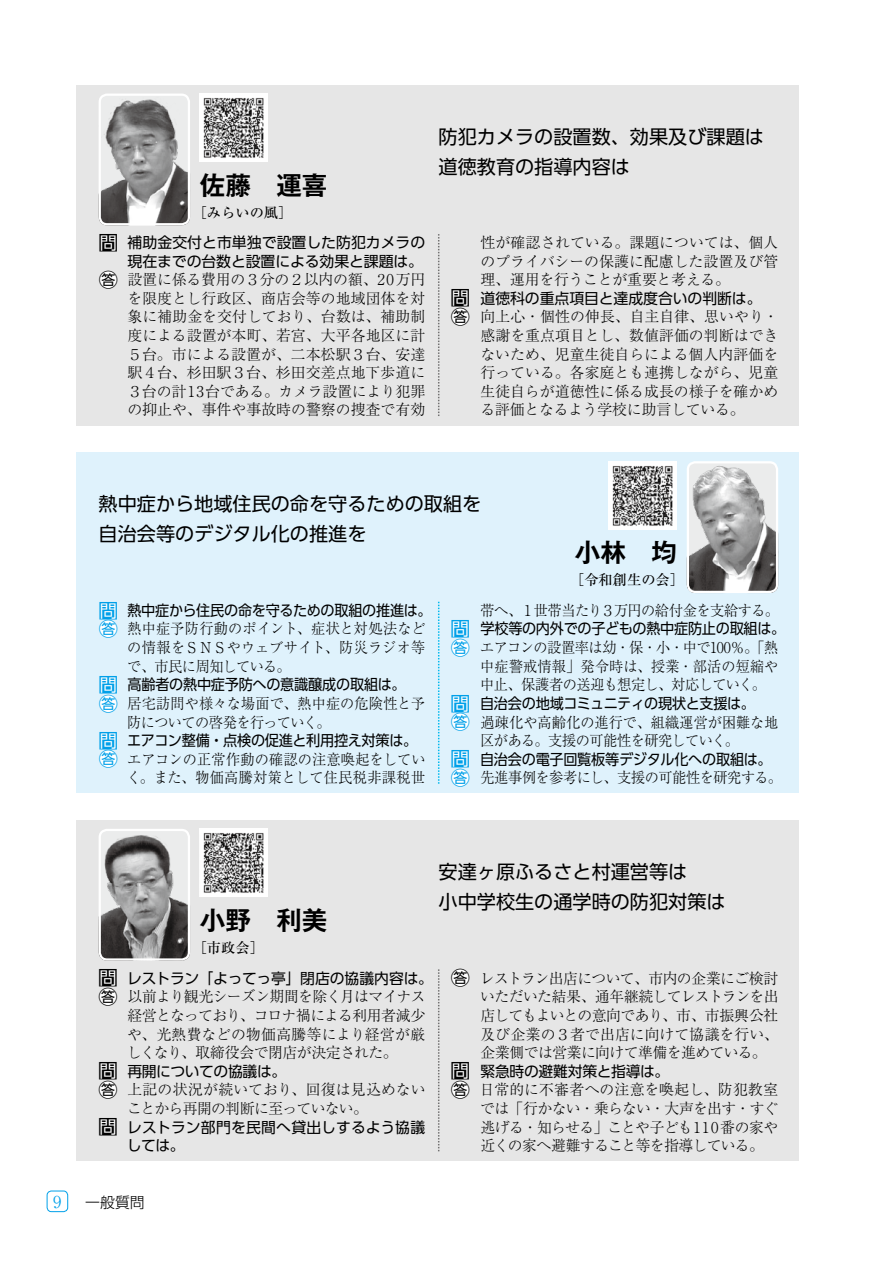
<style>
.page{position:relative;width:893px;height:1263px;background:#fff}
.page>*{position:absolute;margin:0;border:0;box-sizing:border-box;transform-origin:0 0}
.t1{font:700 25.5px "Gothic MB101 Pro De";color:#000}
.t2{font:19.2px/30px "UD Shin Go Pro";color:#000}
.t3{font:19.2px "UD Shin Go Pr 6";color:#000}
.t4{font:19.2px "UD Shin Go Pr 6";color:#00a0e9}
.t5{font:300 16.5px "Ryumin Pr 6";color:#00a0e9}
.t6{font:300 14.85px/18.6px "Ryumin Pr 6";letter-spacing:-.01em;color:#000;text-align:justify}
.t7{font:300 14.85px/18.6px "Ryumin Pr 6";letter-spacing:-.01em;color:#000;text-align:justify;scale:.95 1}
.t8{font:14.85px "UD Shin Go Pro";letter-spacing:-.015em;color:#000;scale:.95 1}
.t9{font:14.85px/18.6px "UD Shin Go Pro";letter-spacing:-.015em;color:#000}
.t10{font:300 14.85px/18.6px "Ryumin Pr 6";letter-spacing:.015em;color:#000;scale:.95 1}
.t11{font:14.85px/18.6px "UD Shin Go Pro";letter-spacing:.005em;color:#000}
.t12{font:300 14.85px "Ryumin Pr 6";letter-spacing:-.035em;color:#000;scale:.95 1}
.t13{font:300 14.85px "Shin Go Pr 6 N";color:#000}
.t14{font:500 14.25px "Ryumin Pr 6";color:#000}
</style>
<div class="page">
<div style="left:77px;top:85px;width:722px;height:340px;background:#e6e6e6"></div>
<div style="left:77px;top:820px;width:722px;height:340px;background:#e6e6e6"></div>
<div style="left:77px;top:453px;width:722px;height:340px;background:#dff2fc"></div>
<div style="left:47px;top:1191px;width:21px;height:21px;border:1px solid #00a0e9;border-radius:4px"></div>
<div style="left:100px;top:234px;width:17px;height:17px;background:#fff"></div>
<div style="left:452px;top:290px;width:17px;height:16px;background:#fff"></div>
<div style="left:100px;top:271px;width:17px;height:17px;background:#fff;border-radius:50%"></div>
<div style="left:452px;top:308px;width:17px;height:18px;background:#fff;border-radius:50%"></div>
<div style="left:452px;top:969px;width:17px;height:18px;background:#fff;border-radius:50%"></div>
<img style="left:99px;top:94px;width:91px;height:131px">
<div style="left:99px;top:94px;width:91px;height:131px;border:2px solid #fff;border-radius:7px"></div>
<img style="left:687px;top:464px;width:91px;height:129px">
<div style="left:687px;top:461px;width:91px;height:132px;border:2px solid #fff;border-radius:7px"></div>
<svg style="left:438px;top:602px;width:1px;height:182px"></svg>
<svg style="left:438px;top:234px;width:1px;height:182px"></svg>
<div style="left:100px;top:602px;width:17px;height:16px;background:#fff"></div>
<div style="left:452px;top:620px;width:17px;height:17px;background:#fff"></div>
<div style="left:452px;top:695px;width:17px;height:16px;background:#fff"></div>
<div style="left:452px;top:751px;width:17px;height:16px;background:#fff"></div>
<div style="left:100px;top:676px;width:17px;height:17px;background:#fff"></div>
<div style="left:100px;top:732px;width:17px;height:17px;background:#fff"></div>
<div style="left:100px;top:620px;width:17px;height:17px;background:#fff;border-radius:50%"></div>
<div style="left:100px;top:694px;width:17px;height:18px;background:#fff;border-radius:50%"></div>
<div style="left:100px;top:750px;width:17px;height:18px;background:#fff;border-radius:50%"></div>
<div style="left:452px;top:639px;width:17px;height:17px;background:#fff;border-radius:50%"></div>
<div style="left:452px;top:713px;width:17px;height:17px;background:#fff;border-radius:50%"></div>
<div style="left:452px;top:769px;width:17px;height:17px;background:#fff;border-radius:50%"></div>
<img style="left:200px;top:94px;width:68px;height:68px">
<img style="left:608px;top:461px;width:68px;height:68px">
<img style="left:99px;top:832px;width:91px;height:126px">
<div style="left:99px;top:829px;width:91px;height:132px;border:2px solid #fff;border-radius:7px"></div>
<img style="left:200px;top:829px;width:68px;height:68px">
<div style="left:100px;top:970px;width:17px;height:16px;background:#fff"></div>
<div style="left:100px;top:1063px;width:17px;height:16px;background:#fff"></div>
<div style="left:100px;top:1118px;width:17px;height:17px;background:#fff"></div>
<div style="left:452px;top:1063px;width:17px;height:16px;background:#fff"></div>
<div style="left:99px;top:988px;width:18px;height:17px;background:#fff;border-radius:50%"></div>
<div style="left:99px;top:1081px;width:18px;height:17px;background:#fff;border-radius:50%"></div>
<div style="left:452px;top:1081px;width:17px;height:17px;background:#fff;border-radius:50%"></div>
<svg style="left:438px;top:969px;width:1px;height:182px"></svg>
<p class="t3" style="left:99px;top:227px;width:21px">問</p>
<p class="t3" style="left:99px;top:264px;width:21px">答</p>
<h1 class="t1" style="left:200px;top:164px;width:129px">佐藤　運喜</h1>
<p class="t14" style="left:193px;top:201px;width:101px">［みらいの風[</p>
<p class="t9" style="left:128px;top:233px;width:299px">補助金交付と市単独で設置した防犯カメラの現在までの台数と設置による効果と課題は。</p>
<p class="t6" style="left:127px;top:269px;width:299px">設置に係る費用の３分の２以内の額、20万円を限度とし行政区、商店会等の地域団体を対象に補助金を交付しており、台数は、補助制度による設置が本町、若宮、大平各地区に計５台。市による設置が、二本松駅３台、安達駅４台、杉田駅３台、杉田交差点地下歩道に３台の計13台である。カメラ設置により犯罪の抑止や、事件や事故時の警察の捜査で有効</p>
<p class="t2" style="left:439px;top:121px;width:327px">防犯カメラの設置数、効果及び課題は道徳教育の指導内容は</p>
<p class="t3" style="left:451px;top:282px;width:21px">問</p>
<p class="t3" style="left:451px;top:301px;width:21px">答</p>
<p class="t6" style="left:480px;top:232px;width:299px">性が確認されている。課題については、個人のプライバシーの保護に配慮した設置及び管理、運用を行うことが重要と考える。</p>
<p class="t9" style="left:480px;top:288px;width:283px">道徳科の重点項目と達成度合いの判断は。</p>
<p class="t6" style="left:480px;top:307px;width:299px">向上心・個性の伸長、自主自律、思いやり・感謝を重点項目とし、数値評価の判断はできないため、児童生徒自らによる個人内評価を行っている。各家庭とも連携しながら、児童生徒自らが道徳性に係る成長の様子を確かめる評価となるよう学校に助言している。</p>
<p class="t2" style="left:99px;top:489px;width:384px">熱中症から地域住民の命を守るための取組を自治会等のデジタル化の推進を</p>
<h1 class="t1" style="left:575px;top:531px;width:104px">小林　均</h1>
<p class="t14" style="left:570px;top:569px;width:115px">［令和創生の会[</p>
<p class="t4" style="left:99px;top:595px;width:21px">問</p>
<p class="t4" style="left:99px;top:613px;width:21px">答</p>
<p class="t4" style="left:99px;top:669px;width:21px">問</p>
<p class="t4" style="left:99px;top:725px;width:21px">問</p>
<p class="t4" style="left:99px;top:688px;width:21px">答</p>
<p class="t4" style="left:99px;top:743px;width:21px">答</p>
<p class="t8" style="left:127px;top:598px;width:322px">熱中症から住民の命を守るための取組の推進は。</p>
<p class="t7" style="left:127px;top:619px;width:315px">熱中症予防行動のポイント、症状と対処法などの情報をＳＮＳやウェブサイト、防災ラジオ等で、市民に周知している。</p>
<p class="t8" style="left:127px;top:673px;width:294px">高齢者の熱中症予防への意識醸成の取組は。</p>
<p class="t7" style="left:127px;top:693px;width:315px">居宅訪問や様々な場面で、熱中症の危険性と予防についての啓発を行っていく。</p>
<p class="t8" style="left:127px;top:728px;width:307px">エアコン整備・点検の促進と利用控え対策は。</p>
<p class="t10" style="left:127px;top:749px;width:316px">エアコンの正常作動の確認の注意喚起をしていく。また、物価高騰対策として住民税非課税世</p>
<p class="t4" style="left:451px;top:613px;width:21px">問</p>
<p class="t4" style="left:451px;top:632px;width:21px">答</p>
<p class="t4" style="left:451px;top:688px;width:21px">問</p>
<p class="t4" style="left:451px;top:743px;width:21px">問</p>
<p class="t4" style="left:451px;top:706px;width:21px">答</p>
<p class="t4" style="left:451px;top:762px;width:21px">答</p>
<p class="t12" style="left:480px;top:599px;width:316px">帯へ、１世帯当たり３万円の給付金を支給する。</p>
<p class="t8" style="left:480px;top:617px;width:322px">学校等の内外での子どもの熱中症防止の取組は。</p>
<p class="t7" style="left:480px;top:637px;width:315px">エアコンの設置率は幼・保・小・中で100％。「熱中症警戒情報」発令時は、授業・部活の短縮や中止、保護者の送迎も想定し、対応していく。</p>
<p class="t8" style="left:480px;top:691px;width:291px">自治会の地域コミュニティの現状と支援は。</p>
<p class="t7" style="left:480px;top:712px;width:315px">過疎化や高齢化の進行で、組織運営が困難な地区がある。支援の可能性を研究していく。</p>
<p class="t8" style="left:480px;top:747px;width:308px">自治会の電子回覧板等デジタル化への取組は。</p>
<p class="t7" style="left:480px;top:768px;width:319px">先進事例を参考にし、支援の可能性を研究する。</p>
<p class="t5" style="left:53px;top:1188px;width:10px">9</p>
<h1 class="t1" style="left:200px;top:899px;width:129px">小野　利美</h1>
<p class="t14" style="left:193px;top:936px;width:73px">［市政会[</p>
<p class="t2" style="left:439px;top:856px;width:289px">安達ヶ原ふるさと村運営等は<br>小中学校生の通学時の防犯対策は</p>
<p class="t3" style="left:99px;top:962px;width:21px">問</p>
<p class="t3" style="left:99px;top:981px;width:21px">答</p>
<p class="t3" style="left:99px;top:1055px;width:21px">問</p>
<p class="t3" style="left:99px;top:1111px;width:21px">問</p>
<p class="t3" style="left:99px;top:1074px;width:21px">答</p>
<p class="t9" style="left:127px;top:968px;width:307px">レストラン「よってっ亭」閉店の協議内容は。</p>
<p class="t6" style="left:127px;top:986px;width:300px">以前より観光シーズン期間を除く月はマイナス経営となっており、コロナ禍による利用者減少や、光熱費などの物価高騰等により経営が厳しくなり、取締役会で閉店が決定された。</p>
<p class="t9" style="left:127px;top:1061px;width:160px">再開についての協議は。</p>
<p class="t6" style="left:127px;top:1079px;width:300px">上記の状況が続いており、回復は見込めないことから再開の判断に至っていない。</p>
<p class="t11" style="left:127px;top:1117px;width:300px">レストラン部門を民間へ貸出しするよう協議しては。</p>
<p class="t3" style="left:451px;top:962px;width:21px">答</p>
<p class="t3" style="left:451px;top:1055px;width:21px">問</p>
<p class="t3" style="left:451px;top:1074px;width:21px">答</p>
<p class="t6" style="left:480px;top:968px;width:300px">レストラン出店について、市内の企業にご検討いただいた結果、通年継続してレストランを出店してもよいとの意向であり、市、市振興公社及び企業の３者で出店に向けて協議を行い、企業側では営業に向けて準備を進めている。</p>
<p class="t9" style="left:480px;top:1061px;width:191px">緊急時の避難対策と指導は。</p>
<p class="t6" style="left:480px;top:1079px;width:300px">日常的に不審者への注意を喚起し、防犯教室では「行かない・乗らない・大声を出す・すぐ逃げる・知らせる」ことや子ども110番の家や近くの家へ避難すること等を指導している。</p>
<p class="t13" style="left:85px;top:1190px;width:61px">一般質問</p>
</div>
